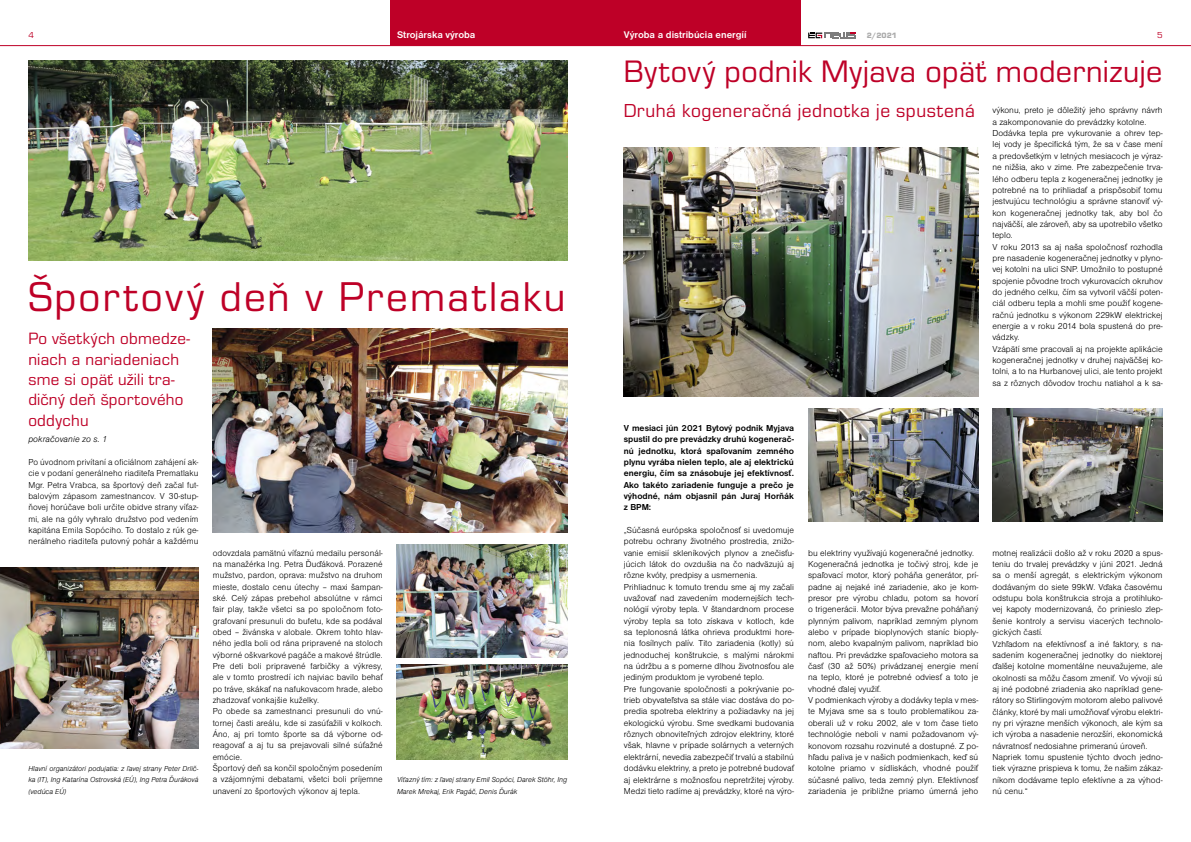
<style>
.page{position:relative;width:1191px;height:842px;background:#fff}
.page>*{position:absolute;margin:0;border:0;box-sizing:border-box;transform-origin:0 0}
.t1{font:43.2px "Eurostile TCE";letter-spacing:.05em;color:#be0027}
.t2{font:32.2px "Eurostile TCE";letter-spacing:.015em;color:#be0027}
.t3{font:19.5px "Eurostile TCE";letter-spacing:.025em;color:#be0027}
.t4{font:17px/20.4px "Eurostile TCE";letter-spacing:.015em;color:#be0027}
.t5{font:700 10px "Nimbus Sans DCE";color:#fff}
.t6{font:300 9px/11.3px "Nimbus Sans DCE";color:#000}
.t7{font:700 9px/11.3px "Nimbus Sans DCE";color:#000;text-align:justify}
.t8{font:italic 300 9px "Nimbus Sans DCE";letter-spacing:.01em;color:#000}
.t9{font:9px "Eurostile TCE";color:#be0027}
.t10{font:900 8px "Eurostile TCE";color:#aaa}
.t11{font:italic 300 7.5px/11.3px "Nimbus Sans DCE";color:#000}
</style>
<div class="page">
<hr style="left:0;top:45px;width:1191px;height:1px;background:#be0027">
<div style="left:390px;top:0;width:205px;height:45px;background:#be0027"></div>
<img style="left:0;top:567px;width:198px;height:181px">
<img style="left:213px;top:329px;width:354px;height:204px">
<img style="left:397px;top:544px;width:170px;height:114px">
<img style="left:397px;top:664px;width:170px;height:96px">
<img style="left:28px;top:61px;width:539px;height:200px">
<img style="left:624px;top:147px;width:354px;height:250px">
<img style="left:808px;top:408px;width:170px;height:114px">
<img style="left:992px;top:408px;width:170px;height:114px">
<div style="left:595px;top:0;width:206px;height:45px;background:#be0027"></div>
<svg style="left:808px;top:33px;width:47px;height:5px"></svg>
<p class="t9" style="left:28px;top:30px;width:7px">4</p>
<p class="t5" style="left:397px;top:29px;width:80px">Strojárska výroba</p>
<p class="t9" style="left:1157px;top:30px;width:7px">5</p>
<p class="t5" style="left:624px;top:29px;width:124px">Výroba a distribúcia energíí</p>
<p class="t10" style="left:866px;top:31px;width:32px">2/2021</p>
<h1 class="t1" style="left:28px;top:274px;width:539px">Športový deň v Prematlaku</h1>
<h3 class="t4" style="left:28px;top:329px;width:163px">Po všetkých obmedze&shy;niach a nariadeniach sme si opäť užili tra&shy;dičný deň športového oddychu</h3>
<p class="t8" style="left:28px;top:434px;width:81px">pokračovanie zo s. 1</p>
<p class="t6" style="left:28px;top:456px;width:172px;text-align:justify">Po úvodnom privítaní a oficiálnom zahájení ak&shy;cie v podaní generálneho riaditeľa Prematlaku Mgr. Petra Vrabca, sa športový deň začal fut&shy;balovým zápasom zamestnancov. V 30-stup&shy;ňovej horúčave boli určite obidve strany víťaz&shy;mi, ale na góly vyhralo družstvo pod vedením kapitána Emila Sopóciho. To dostalo z rúk ge&shy;nerálneho riaditeľa putovný pohár a každému</p>
<p class="t11" style="left:28px;top:763px;width:172px;text-align:justify">Hlavní organizátori podujatia: z ľavej strany Peter Drlič&shy;ka (IT), Ing Katarína Ostrovská (EÚ), Ing Petra Ďuráková (vedúca EÚ)</p>
<p class="t6" style="left:213px;top:547px;width:172px">odovzdala pamätnú víťaznú medailu personál&shy;na manažérka Ing. Petra Ďuďáková. Porazené mužstvo, pardon, oprava: mužstvo na druhom mieste, dostalo cenu útechy – maxi šampan&shy;ské. Celý zápas prebehol absolútne v rámci fair play, takže všetci sa po spoločnom foto&shy;grafovaní presunuli do bufetu, kde sa podával obed – živánska v alobale. Okrem tohto hlav&shy;ného jedla boli od rána pripravené na stoloch výborné oškvarkové pagáče a makové štrúdle.<br>Pre deti boli pripravené farbičky a výkresy, ale v tomto prostredí ich najviac bavilo behať po tráve, skákať na nafukovacom hrade, alebo zhadzovať vonkajšie kuželky.<br>Po obede sa zamestnanci presunuli do vnú&shy;tornej časti areálu, kde si zasúťažili v kolkoch.<br>Áno, aj pri tomto športe sa dá výborne od&shy;reagovať a aj tu sa prejavovali silné súťažné emócie.<br>Športový deň sa končil spoločným posedením a vzájomnými debatami, všetci boli príjemne unavení zo športových výkonov aj tepla.</p>
<p class="t11" style="left:397px;top:774px;width:172px">Víťazný tím: z ľavej strany Emil Sopóci, Darek Stöhr, Ing<br>Marek Mrekaj, Erik Pagáč, Denis Ďurák</p>
<h2 class="t2" style="left:624px;top:55px;width:540px">Bytový podnik Myjava opäť modernizuje</h2>
<h3 class="t3" style="left:624px;top:100px;width:352px">Druhá kogeneračná jednotka je spustená</h3>
<p class="t6" style="left:992px;top:105px;width:172px">výkonu, preto je dôležitý jeho správny návrh a zakomponovanie do prevádzky kotolne.<br>Dodávka tepla pre vykurovanie a ohrev tep&shy;lej vody je špecifická tým, že sa v čase mení a predovšetkým v letných mesiacoch je výraz&shy;ne nižšia, ako v zime. Pre zabezpečenie trva&shy;lého odberu tepla z kogeneračnej jednotky je potrebné na to prihliadať a prispôsobiť tomu jestvujúcu technológiu a správne stanoviť vý&shy;kon kogeneračnej jednotky tak, aby bol čo najväčší, ale zároveň, aby sa upotrebilo všetko teplo.<br>V roku 2013 sa aj naša spoločnosť rozhodla pre nasadenie kogeneračnej jednotky v plyno&shy;vej kotolni na ulici SNP. Umožnilo to postupné spojenie pôvodne troch vykurovacích okruhov do jedného celku, čím sa vytvoril väčší poten&shy;ciál odberu tepla a mohli sme použiť kogene&shy;račnú jednotku s výkonom 229kW elektrickej energie a v roku 2014 bola spustená do pre&shy;vádzky.<br>Vzápätí sme pracovali aj na projekte aplikácie kogeneračnej jednotky v druhej najväčšej ko&shy;tolni, a to na Hurbanovej ulici, ale tento projekt sa z rôznych dôvodov trochu natiahol a k sa-</p>
<p class="t7" style="left:624px;top:422px;width:172px">V mesiaci jún 2021 Bytový podnik Myjava spustil do pre prevádzky druhú kogenerač&shy;nú jednotku, ktorá spaľovaním zemného plynu vyrába nielen teplo, ale aj elektrickú energiu, čím sa znásobuje jej efektívnosť.<br>Ako takéto zariadenie funguje a prečo je výhodné, nám objasnil pán Juraj Horňák z BPM:</p>
<p class="t6" style="left:624px;top:524px;width:172px">„Súčasná európska spoločnosť si uvedomuje potrebu ochrany životného prostredia, znižo&shy;vanie emisií skleníkových plynov a znečisťu&shy;júcich látok do ovzdušia na čo nadväzujú aj rôzne kvóty, predpisy a usmernenia.<br>Prihliadnuc k tomuto trendu sme aj my začali uvažovať nad zavedením modernejších tech&shy;nológií výroby tepla. V štandardnom procese výroby tepla sa toto získava v kotloch, kde sa teplonosná látka ohrieva produktmi hore&shy;nia fosílnych palív. Tito zariadenia (kotly) sú jednoduchej konštrukcie, s malými nárokmi na údržbu a s pomerne dlhou životnosťou ale jediným produktom je vyrobené teplo.<br>Pre fungovanie spoločnosti a pokrývanie po&shy;trieb obyvateľstva sa stále viac dostáva do po&shy;predia spotreba elektriny a požiadavky na jej ekologickú výrobu. Sme svedkami budovania rôznych obnoviteľných zdrojov elektriny, ktoré však, hlavne v prípade solárnych a veterných elektrární, nevedia zabezpečiť trvalú a stabilnú dodávku elektriny, a preto je potrebné budovať aj elektrárne s možnosťou nepretržitej výroby.<br>Medzi tieto radíme aj prevádzky, ktoré na výro-</p>
<p class="t6" style="left:808px;top:547px;width:172px">bu elektriny využívajú kogeneračné jednotky.<br>Kogeneračná jednotka je točivý stroj, kde je spaľovací motor, ktorý poháňa generátor, prí&shy;padne aj nejaké iné zariadenie, ako je kom&shy;presor pre výrobu chladu, potom sa hovorí o trigenerácii. Motor býva prevažne poháňaný plynným palivom, napríklad zemným plynom alebo v prípade bioplynových staníc bioply&shy;nom, alebo kvapalným palivom, napríklad bio naftou. Pri prevádzke spaľovacieho motora sa časť (30 až 50%) privádzanej energie mení na teplo, ktoré je potrebné odviesť a toto je vhodné ďalej využiť.<br>V podmienkach výroby a dodávky tepla v mes&shy;te Myjava sme sa s touto problematikou za&shy;oberali už v roku 2002, ale v tom čase tieto technológie neboli v nami požadovanom vý&shy;konovom rozsahu rozvinuté a dostupné. Z po&shy;hľadu paliva je v našich podmienkach, keď sú kotolne priamo v sídliskách, vhodné použiť súčasné palivo, teda zemný plyn. Efektívnosť zariadenia je približne priamo úmerná jeho</p>
<p class="t6" style="left:992px;top:547px;width:172px">motnej realizácii došlo až v roku 2020 a spus&shy;teniu do trvalej prevádzky v júni 2021. Jedná sa o menší agregát, s elektrickým výkonom dodávaným do siete 99kW. Vďaka časovému odstupu bola konštrukcia stroja a protihluko&shy;vej kapoty modernizovaná, čo prinieslo zlep&shy;šenie kontroly a servisu viacerých technolo&shy;gických častí.<br>Vzhľadom na efektívnosť a iné faktory, s na&shy;sadením kogeneračnej jednotky do niektorej ďalšej kotolne momentálne neuvažujeme, ale okolnosti sa môžu časom zmeniť. Vo vývoji sú aj iné podobné zriadenia ako napríklad gene&shy;rátory so Stirlingovým motorom alebo palivové články, ktoré by mali umožňovať výrobu elektri&shy;ny pri výrazne menších výkonoch, ale kým sa ich výroba a nasadenie nerozšíri, ekonomická návratnosť nedosiahne primeranú úroveň.<br>Napriek tomu spustenie týchto dvoch jedno&shy;tiek výrazne prispieva k tomu, že našim zákaz&shy;níkom dodávame teplo efektívne a za výhod&shy;nú cenu.“</p>
</div>
